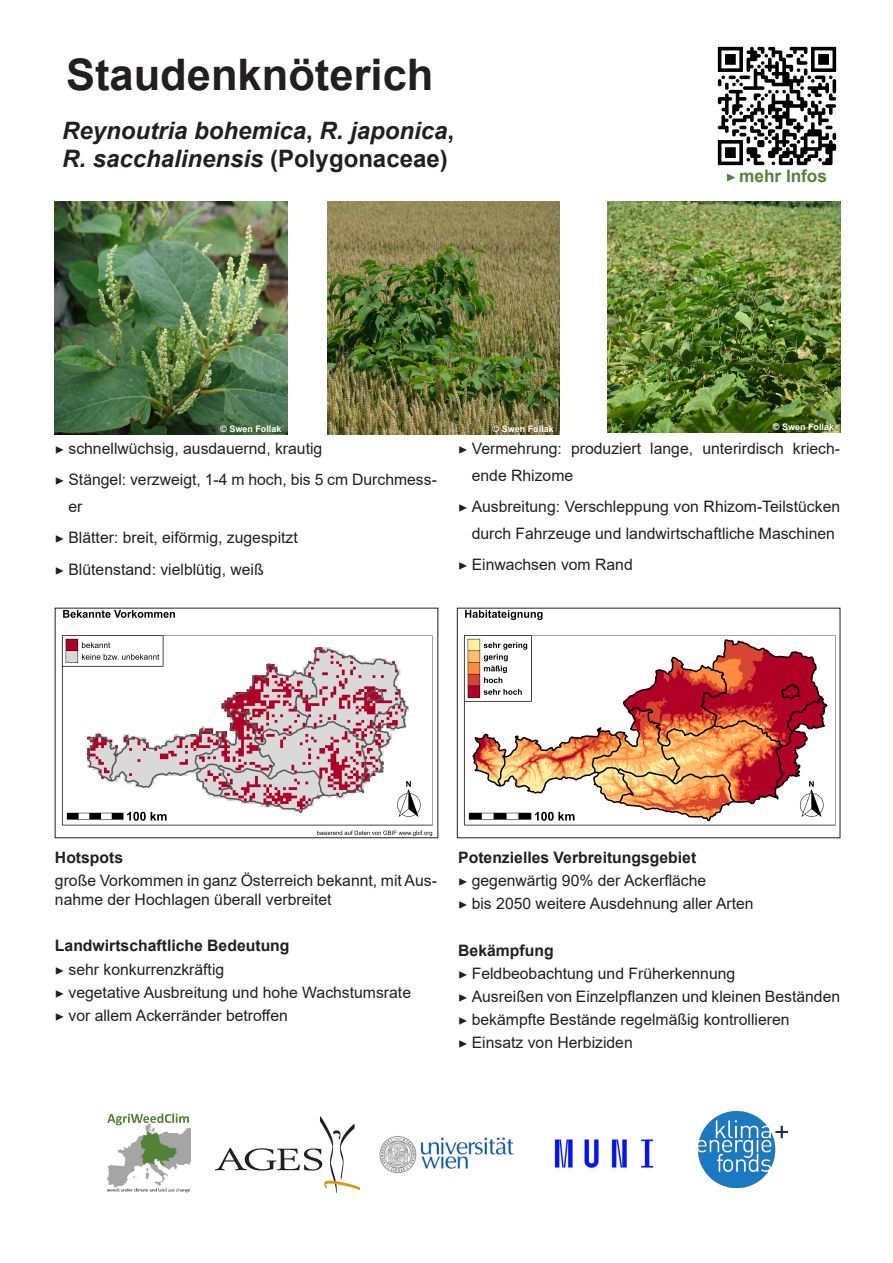
<style>
.page{position:relative;width:893px;height:1263px;background:#fff}
.page>*{position:absolute;margin:0;border:0;box-sizing:border-box;transform-origin:0 0}
.t1{font:700 43.5px "Arial";color:#231f20}
.t2{font:italic 700 24px "Arial";color:#231f20}
.t3{font:700 17.25px "Arial";letter-spacing:-.005em;color:#54823b}
.t4{font:15.75px/27px "Arial";color:#231f20}
.t5{font:700 15.75px "Arial";color:#231f20}
.t6{font:700 9px "Arial";color:#fff}
.s1{font-style:normal}
.s2{font-family:"Minion Pro";font-weight:400}
.s3{font-family:"Minion Pro"}
</style>
<div class="page">
<img style="left:106px;top:1113px;width:85px;height:80px">
<img style="left:698px;top:1112px;width:89px;height:76px">
<img style="left:215px;top:1116px;width:144px;height:76px">
<img style="left:554px;top:1135px;width:100px;height:37px">
<img style="left:379px;top:1136px;width:135px;height:38px">
<img style="left:55px;top:202px;width:233px;height:233px">
<img style="left:327px;top:202px;width:233px;height:233px">
<img style="left:608px;top:202px;width:232px;height:230px">
<img style="left:463px;top:610px;width:373px;height:216px">
<img style="left:61px;top:610px;width:372px;height:226px">
<div style="left:55px;top:608px;width:383px;height:230px;border:1px solid #231f20"></div>
<img style="left:717px;top:46px;width:120px;height:120px">
<p class="t1" style="left:66px;top:44px;width:369px">Staudenknöterich</p>
<p class="t2" style="left:62px;top:114px;width:394px">Reynoutria bohemica<span class="s1">,</span> R. japonica<span class="s1">,</span></p>
<p class="t2" style="left:62px;top:143px;width:387px">R. sacchalinensis <span class="s1">(Polygonaceae)</span></p>
<p class="t3" style="left:726px;top:164px;width:103px"><span class="s2">▶</span> mehr Infos</p>
<p class="t6" style="left:220px;top:422px;width:63px">© Swen Follak</p>
<p class="t6" style="left:493px;top:422px;width:63px">© Swen Follak</p>
<p class="t6" style="left:773px;top:420px;width:63px">© Swen Follak</p>
<p class="t4" style="left:55px;top:435px;width:269px"><span class="s3">▶</span> schnellwüchsig, ausdauernd, krautig</p>
<p class="t4" style="left:68px;top:466px;width:370px;text-indent:-14px"><span class="s3">▶</span> Stängel: verzweigt, 1-4 m hoch, bis 5 cm Durchmess&shy;er</p>
<p class="t4" style="left:55px;top:524px;width:244px"><span class="s3">▶</span> Blätter: breit, eiförmig, zugespitzt</p>
<p class="t4" style="left:55px;top:555px;width:210px"><span class="s3">▶</span> Blütenstand: vielblütig, weiß</p>
<p class="t4" style="left:472px;top:435px;width:370px;text-indent:-14px"><span class="s3">▶</span> Vermehrung: produziert lange, unterirdisch kriech&shy;ende Rhizome</p>
<p class="t4" style="left:458px;top:493px;width:383px;text-align:center"><span class="s3">▶</span> Ausbreitung: Verschleppung von Rhizom-Teilstücken durch Fahrzeuge und landwirtschaftliche Maschinen</p>
<p class="t4" style="left:458px;top:551px;width:176px"><span class="s3">▶</span> Einwachsen vom Rand</p>
<p class="t5" style="left:55px;top:846px;width:70px">Hotspots</p>
<p class="t4" style="left:55px;top:871px;width:383px;line-height:18.9px">große Vorkommen in ganz Österreich bekannt, mit Aus&shy;nahme der Hochlagen überall verbreitet</p>
<p class="t5" style="left:55px;top:935px;width:236px">Landwirtschaftliche Bedeutung</p>
<p class="t4" style="left:55px;top:955px;width:171px"><span class="s3">▶</span> sehr konkurrenzkräftig</p>
<p class="t4" style="left:55px;top:978px;width:358px"><span class="s3">▶</span> vegetative Ausbreitung und hohe Wachstumsrate</p>
<p class="t4" style="left:55px;top:1002px;width:234px"><span class="s3">▶</span> vor allem Ackerränder betroffen</p>
<p class="t5" style="left:458px;top:846px;width:240px">Potenzielles Verbreitungsgebiet</p>
<p class="t4" style="left:458px;top:867px;width:250px"><span class="s3">▶</span> gegenwärtig 90% der Ackerfläche</p>
<p class="t4" style="left:458px;top:890px;width:297px"><span class="s3">▶</span> bis 2050 weitere Ausdehnung aller Arten</p>
<p class="t5" style="left:458px;top:939px;width:97px">Bekämpfung</p>
<p class="t4" style="left:458px;top:960px;width:279px"><span class="s3">▶</span> Feldbeobachtung und Früherkennung</p>
<p class="t4" style="left:458px;top:983px;width:383px"><span class="s3">▶</span> Ausreißen von Einzelpflanzen und kleinen Beständen</p>
<p class="t4" style="left:458px;top:1006px;width:333px"><span class="s3">▶</span> bekämpfte Bestände regelmäßig kontrollieren</p>
<p class="t4" style="left:458px;top:1029px;width:176px"><span class="s3">▶</span> Einsatz von Herbiziden</p>
</div>
